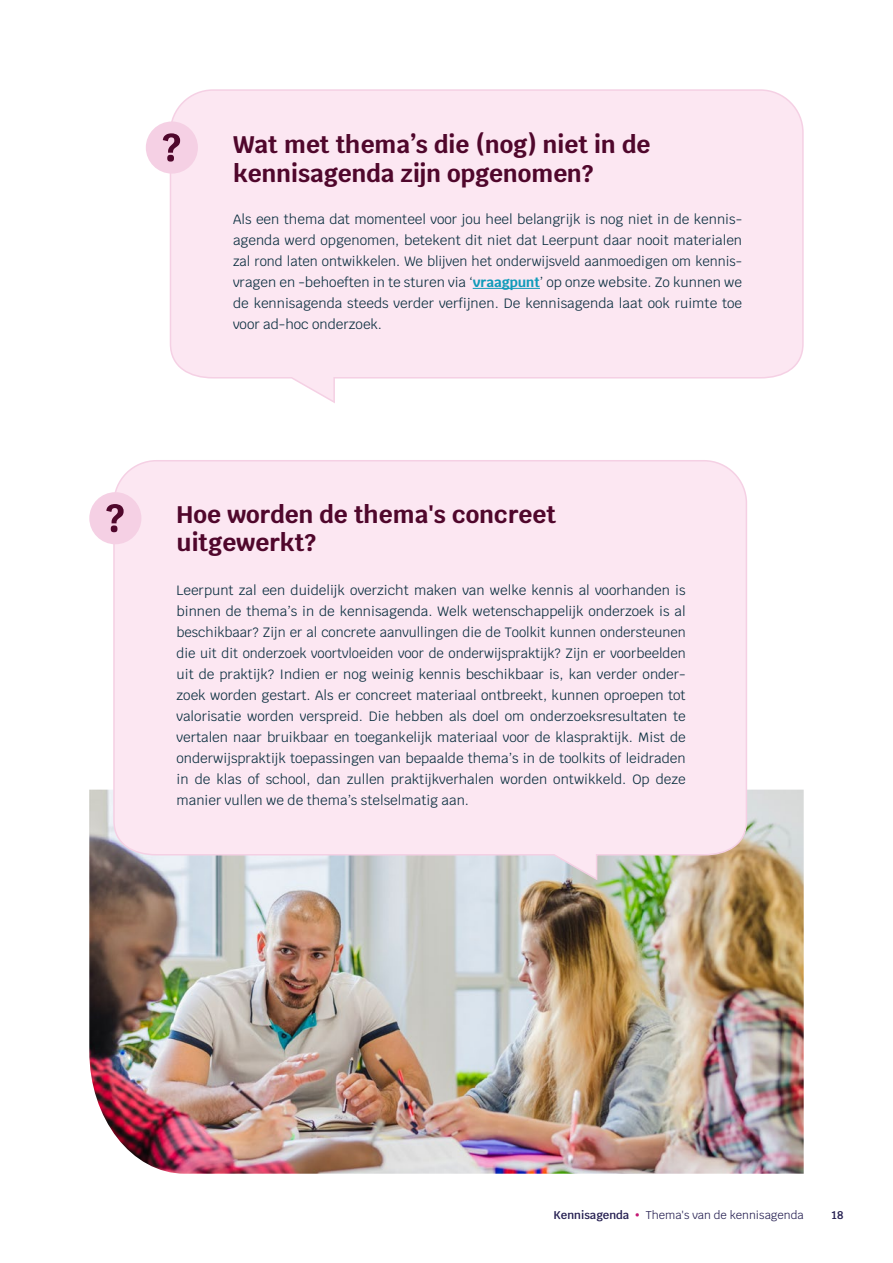
<style>
.page{position:relative;width:893px;height:1263px;background:#fff}
.page>*{position:absolute;margin:0;border:0;box-sizing:border-box;transform-origin:0 0}
.t1{font:700 24px/28.5px "Krub";color:#50072c}
.t2{font:13.5px/21px "Krub";color:#0b2f40;text-align:justify}
.t3{font:11.25px "Krub";color:#262052}
.t4{font:600 11.25px "Krub";color:#262052}
.s1{font-weight:700;color:#119bba}
.s2{font-weight:600}
.s3{color:#c41873}
</style>
<div class="page">
<img style="left:89px;top:790px;width:715px;height:384px">
<svg style="left:169px;top:89px;width:635px;height:314px"></svg>
<hr style="left:473px;top:288px;width:67px;height:1px;background:#119bba">
<div style="left:146px;top:121px;width:52px;height:53px;background:#f5d0e4;border-radius:50%"></div>
<svg style="left:163px;top:133px;width:17px;height:29px"></svg>
<svg style="left:112px;top:460px;width:636px;height:422px"></svg>
<div style="left:89px;top:492px;width:52px;height:52px;background:#f5d0e4;border-radius:50%"></div>
<svg style="left:106px;top:504px;width:18px;height:28px"></svg>
<h1 class="t1" style="left:233px;top:131px;width:419px">Wat met thema’s die (nog) niet in de kennisagenda zijn opgenomen?</h1>
<p class="t2" style="left:233px;top:209px;width:511px">Als een thema dat momenteel voor jou heel belangrijk is nog niet in de kennis&shy;agenda werd opgenomen, betekent dit niet dat Leerpunt daar nooit materialen zal rond laten ontwikkelen. We blijven het onderwijsveld aanmoedigen om kennis&shy;vragen en -behoeften in te sturen via ‘<span class="s1">vraagpunt</span>’ op onze website. Zo kunnen we de kennisagenda steeds verder verfijnen. De kennisagenda laat ook ruimte toe voor ad-hoc onderzoek.</p>
<h1 class="t1" style="left:177px;top:500px;width:381px">Hoe worden de thema's concreet uitgewerkt?</h1>
<p class="t2" style="left:177px;top:580px;width:511px">Leerpunt zal een duidelijk overzicht maken van welke kennis al voorhanden is binnen de thema’s in de kennisagenda. Welk wetenschappelijk onderzoek is al beschikbaar? Zijn er al concrete aanvullingen die de Toolkit kunnen ondersteunen die uit dit onderzoek voortvloeiden voor de onderwijspraktijk? Zijn er voorbeelden uit de praktijk? Indien er nog weinig kennis beschikbaar is, kan verder onder&shy;zoek worden gestart. Als er concreet materiaal ontbreekt, kunnen oproepen tot valorisatie worden verspreid. Die hebben als doel om onderzoeksresultaten te vertalen naar bruikbaar en toegankelijk materiaal voor de klaspraktijk. Mist de onderwijspraktijk toepassingen van bepaalde thema’s in de toolkits of leidraden in de klas of school, dan zullen praktijkverhalen worden ontwikkeld. Op deze manier vullen we de thema’s stelselmatig aan.</p>
<p class="t3" style="left:554px;top:1205px;width:252px"><span class="s2">Kennisagenda</span> <span class="s3">•</span> Thema's van de kennisagenda</p>
<p class="t4" style="left:832px;top:1208px;width:13px">18</p>
</div>
